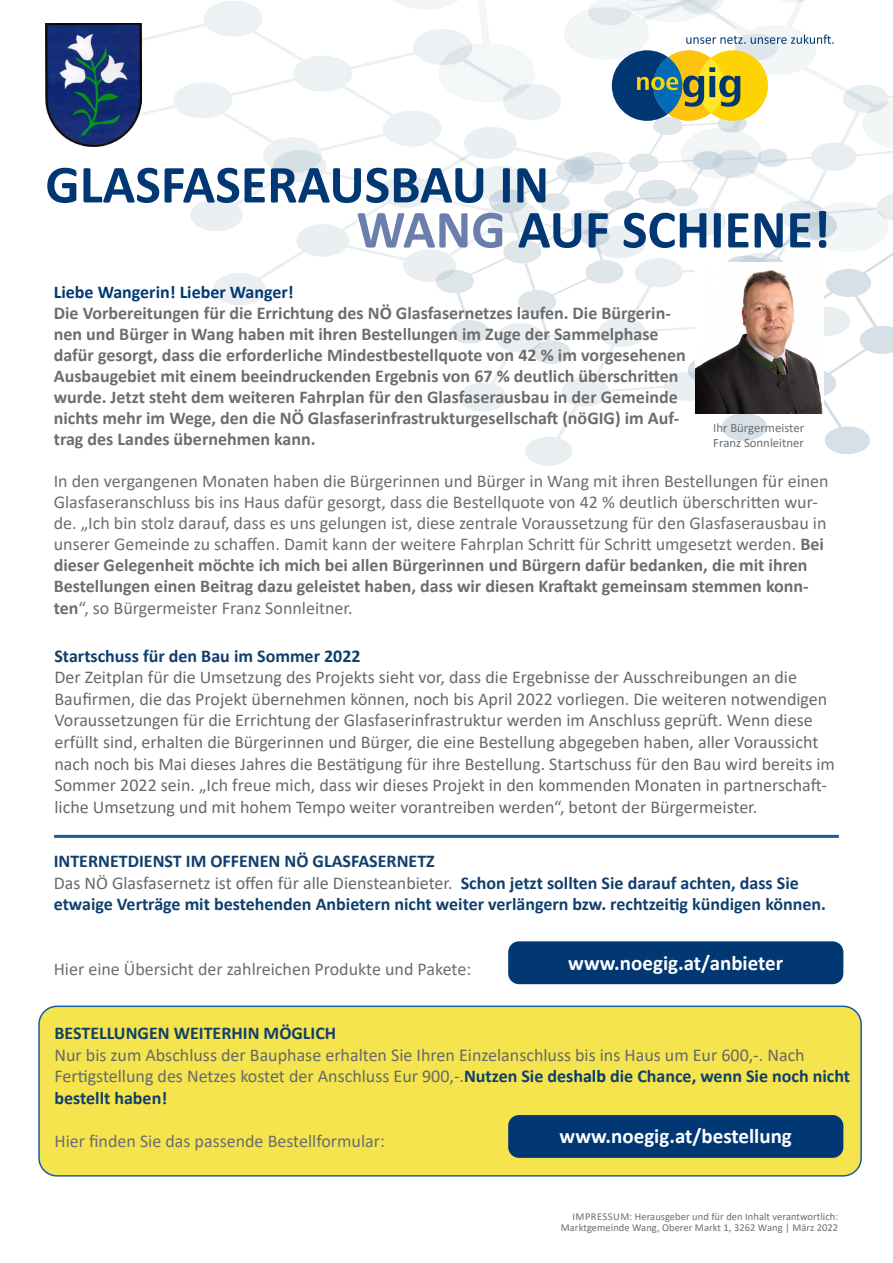
<style>
.page{position:relative;width:893px;height:1263px;background:#fff}
.page>*{position:absolute;margin:0;border:0;box-sizing:border-box;transform-origin:0 0}
.t1{font:700 54px "Calibri";color:#013874}
.t2{font:700 21px "Calibri";color:#fff}
.t3{font:18px/21.6px "Calibri";color:#656a6a}
.t4{font:18px/21.1px "Calibri";color:#6c6d70}
.t5{font:700 18px/21px "Calibri";color:#6c6d70}
.t6{font:700 18px/21.6px "Calibri";color:#0f3f6d}
.t7{font:700 18px "Calibri";color:#013874}
.t8{font:12.75px/15px "Calibri";color:#6c6d70}
.fließtext_calibri{font:10.5px/10.5px "Calibri";letter-spacing:.005em;color:#6c6d70;text-align:right}
.s1{color:#6c7fac}
.s2{font-weight:700}
.s3{font-weight:400;color:#656a6a}
.s4{font-weight:700;color:#0f3f6d}
.s5{font-weight:700;color:#013874}
</style>
<div class="page">
<img style="left:45px;top:0;width:848px;height:466px">
<div style="left:612px;top:50px;width:70px;height:71px;background:#013874;border-radius:50%"></div>
<div style="left:653px;top:50px;width:71px;height:71px;background:#fec210;border-radius:50%"></div>
<svg style="left:653px;top:57px;width:29px;height:57px"></svg>
<div style="left:697px;top:50px;width:71px;height:71px;background:#fed304;border-radius:50%"></div>
<svg style="left:697px;top:58px;width:27px;height:55px"></svg>
<svg style="left:637px;top:67px;width:103px;height:40px"></svg>
<svg style="left:686px;top:34px;width:148px;height:10px"></svg>
<img style="left:45px;top:24px;width:97px;height:123px">
<img style="left:696px;top:263px;width:128px;height:151px">
<div style="left:39px;top:1006px;width:822px;height:170px;background:#f5e44d;border-radius:18px"></div>
<div style="left:38px;top:1005px;width:824px;height:171px;border:2px solid #175d9e;border-radius:18px"></div>
<div style="left:508px;top:1115px;width:335px;height:43px;background:#013874;border-radius:11px"></div>
<div style="left:508px;top:941px;width:335px;height:43px;background:#013874;border-radius:11px"></div>
<hr style="left:54px;top:835px;width:785px;height:3px;background:#175d9e">
<p class="t1" style="left:45px;top:146px;width:505px">GLASFASERAUSBAU IN</p>
<p class="t1" style="left:357px;top:191px;width:475px"><span class="s1">WANG</span> AUF SCHIENE!</p>
<p class="t7" style="left:54px;top:279px;width:242px">Liebe Wangerin! Lieber Wanger!</p>
<p class="t5" style="left:54px;top:302px;width:634px">Die Vorbereitungen für die Errichtung des NÖ Glasfasernetzes laufen. Die Bürgerin&shy;nen und Bürger in Wang haben mit ihren Bestellungen im Zuge der Sammelphase dafür gesorgt, dass die erforderliche Mindestbestellquote von 42 % im vorgesehenen Ausbaugebiet mit einem beeindruckenden Ergebnis von 67 % deutlich überschritten wurde. Jetzt steht dem weiteren Fahrplan für den Glasfaserausbau in der Gemeinde nichts mehr im Wege, den die NÖ Glasfaserinfrastrukturgesellschaft (nöGIG) im Auf&shy;trag des Landes übernehmen kann.</p>
<p class="t4" style="left:54px;top:470px;width:776px">In den vergangenen Monaten haben die Bürgerinnen und Bürger in Wang mit ihren Bestellungen für einen Glasfaseranschluss bis ins Haus dafür gesorgt, dass die Bestellquote von 42 % deutlich überschritten wur&shy;de. „Ich bin stolz darauf, dass es uns gelungen ist, diese zentrale Voraussetzung für den Glasfaserausbau in unserer Gemeinde zu schaffen. Damit kann der weitere Fahrplan Schritt für Schritt umgesetzt werden. <span class="s2">Bei dieser Gelegenheit möchte ich mich bei allen Bürgerinnen und Bürgern dafür bedanken, die mit ihren Bestellungen einen Beitrag dazu geleistet haben, dass wir diesen Kraftakt gemeinsam stemmen konn&shy;ten</span>“, so Bürgermeister Franz Sonnleitner.</p>
<p class="t8" style="left:713px;top:420px;width:93px">Ihr Bürgermeister<br>Franz Sonnleitner</p>
<p class="t6" style="left:54px;top:645px;width:308px">Startschuss für den Bau im Sommer 2022</p>
<p class="t3" style="left:54px;top:666px;width:782px">Der Zeitplan für die Umsetzung des Projekts sieht vor, dass die Ergebnisse der Ausschreibungen an die Baufirmen, die das Projekt übernehmen können, noch bis April 2022 vorliegen. Die weiteren notwendigen Voraussetzungen für die Errichtung der Glasfaserinfrastruktur werden im Anschluss geprüft. Wenn diese erfüllt sind, erhalten die Bürgerinnen und Bürger, die eine Bestellung abgegeben haben, aller Voraussicht nach noch bis Mai dieses Jahres die Bestätigung für ihre Bestellung. Startschuss für den Bau wird bereits im Sommer 2022 sein. „Ich freue mich, dass wir dieses Projekt in den kommenden Monaten in partnerschaft&shy;liche Umsetzung und mit hohem Tempo weiter vorantreiben werden“, betont der Bürgermeister.</p>
<p class="t6" style="left:54px;top:850px;width:383px">INTERNETDIENST IM OFFENEN NÖ GLASFASERNETZ</p>
<p class="t6" style="left:54px;top:872px;width:774px"><span class="s3">Das NÖ Glasfasernetz ist offen für alle Diensteanbieter.</span> Schon jetzt sollten Sie darauf achten, dass Sie etwaige Verträge mit bestehenden Anbietern nicht weiter verlängern bzw. rechtzeitig kündigen können.</p>
<p class="t4" style="left:54px;top:958px;width:419px">Hier eine Übersicht der zahlreichen Produkte und Pakete:</p>
<p class="t2" style="left:568px;top:948px;width:216px">www.noegig.at/anbieter</p>
<p class="t6" style="left:54px;top:1022px;width:283px">BESTELLUNGEN WEITERHIN MÖGLICH</p>
<p class="t3" style="left:54px;top:1043px;width:797px">Nur bis zum Abschluss der Bauphase erhalten Sie Ihren Einzelanschluss bis ins Haus um Eur 600,-. Nach<br>Fertigstellung des Netzes kostet der Anschluss Eur 900,-.<span class="s4">Nutzen Sie de</span><span class="s5">shalb</span> <span class="s4">die Chance, wenn Sie noch nicht bestellt haben!</span></p>
<p class="t4" style="left:54px;top:1130px;width:332px">Hier finden Sie das passende Bestellformular:</p>
<p class="t2" style="left:560px;top:1121px;width:234px">www.noegig.at/bestellung</p>
<p class="fließtext_calibri" style="left:561px;top:1211px;width:279px">IMPRESSUM: Herausgeber und für den Inhalt verantwortlich:<br>Marktgemeinde Wang, Oberer Markt 1, 3262 Wang | März 2022</p>
</div>
